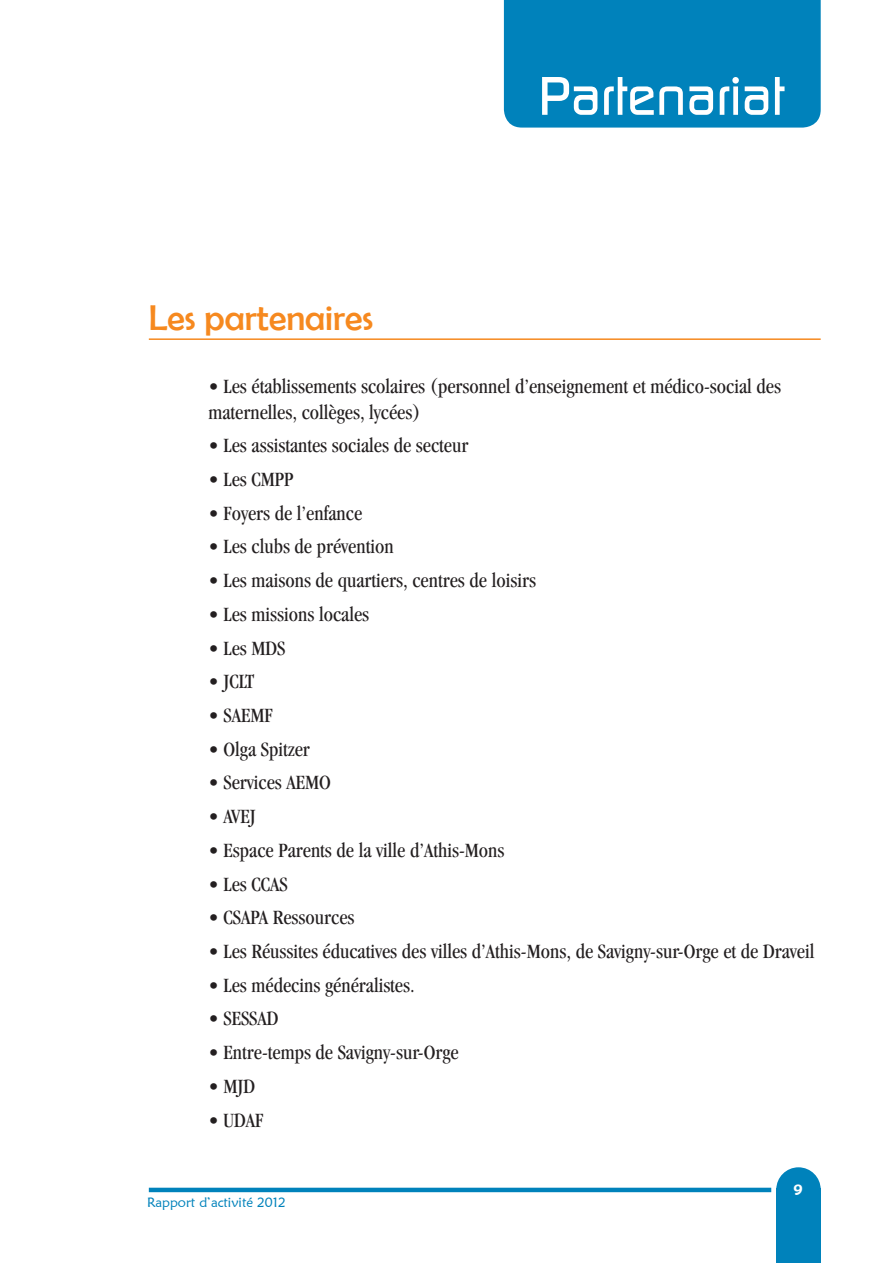
<style>
.page{position:relative;width:893px;height:1263px;background:#fff}
.page>*{position:absolute;margin:0;border:0;box-sizing:border-box;transform-origin:0 0}
.t1{font:500 52.5px "Dicot";color:#fff}
.t2{font:36px "Berlin Sans FB";color:#f6891f}
.t3{font:condensed 21px/25.2px "Garamond";color:#231f20}
.t4{font:600 15px "Maiandra GD";color:#fff}
.t5{font:13.5px "Maiandra GD";color:#0082bb}
</style>
<div class="page">
<hr style="left:149px;top:1188px;width:622px;height:4px;background:#0082bb">
<div style="left:776px;top:1188px;width:45px;height:75px;background:#0082bb"></div>
<div style="left:776px;top:1167px;width:45px;height:45px;background:#0082bb;border-radius:50%"></div>
<div style="left:504px;top:0;width:317px;height:128px;background:#0082bb"></div>
<hr style="left:149px;top:338px;width:672px;height:2px;background:#f6891f">
<h2 class="t2" style="left:149px;top:298px;width:226px">Les partenaires</h2>
<h1 class="t1" style="left:539px;top:66px;width:247px">Partenariat</h1>
<p class="t3" style="left:208px;top:374px;width:574px">• Les établissements scolaires (personnel d’enseignement et médico-social des maternelles, collèges, lycées)</p>
<p class="t3" style="left:208px;top:433px;width:262px">• Les assistantes sociales de secteur</p>
<p class="t3" style="left:208px;top:467px;width:87px">• Les CMPP</p>
<p class="t3" style="left:208px;top:500px;width:155px">• Foyers de l’enfance</p>
<p class="t3" style="left:208px;top:534px;width:187px">• Les clubs de prévention</p>
<p class="t3" style="left:208px;top:568px;width:329px">• Les maisons de quartiers, centres de loisirs</p>
<p class="t3" style="left:208px;top:601px;width:162px">• Les missions locales</p>
<p class="t3" style="left:208px;top:635px;width:79px">• Les MDS</p>
<p class="t3" style="left:208px;top:669px;width:48px">• JCLT</p>
<p class="t3" style="left:208px;top:702px;width:66px">• SAEMF</p>
<p class="t3" style="left:208px;top:736px;width:103px">• Olga Spitzer</p>
<p class="t3" style="left:208px;top:770px;width:124px">• Services AEMO</p>
<p class="t3" style="left:208px;top:804px;width:49px">• AVEJ</p>
<p class="t3" style="left:208px;top:837px;width:298px">• Espace Parents de la ville d’Athis-Mons</p>
<p class="t3" style="left:208px;top:871px;width:81px">• Les CCAS</p>
<p class="t3" style="left:208px;top:905px;width:148px">• CSAPA Ressources</p>
<p class="t3" style="left:208px;top:938px;width:607px">• Les Réussites éducatives des villes d’Athis-Mons, de Savigny-sur-Orge et de Draveil</p>
<p class="t3" style="left:208px;top:972px;width:208px">• Les médecins généralistes.</p>
<p class="t3" style="left:208px;top:1006px;width:71px">• SESSAD</p>
<p class="t3" style="left:208px;top:1039px;width:252px">• Entre-temps de Savigny-sur-Orge</p>
<p class="t3" style="left:208px;top:1073px;width:48px">• MJD</p>
<p class="t3" style="left:208px;top:1107px;width:56px">• UDAF</p>
<p class="t5" style="left:147px;top:1194px;width:140px">Rapport d’activité 2012</p>
<p class="t4" style="left:793px;top:1181px;width:11px">9</p>
</div>
